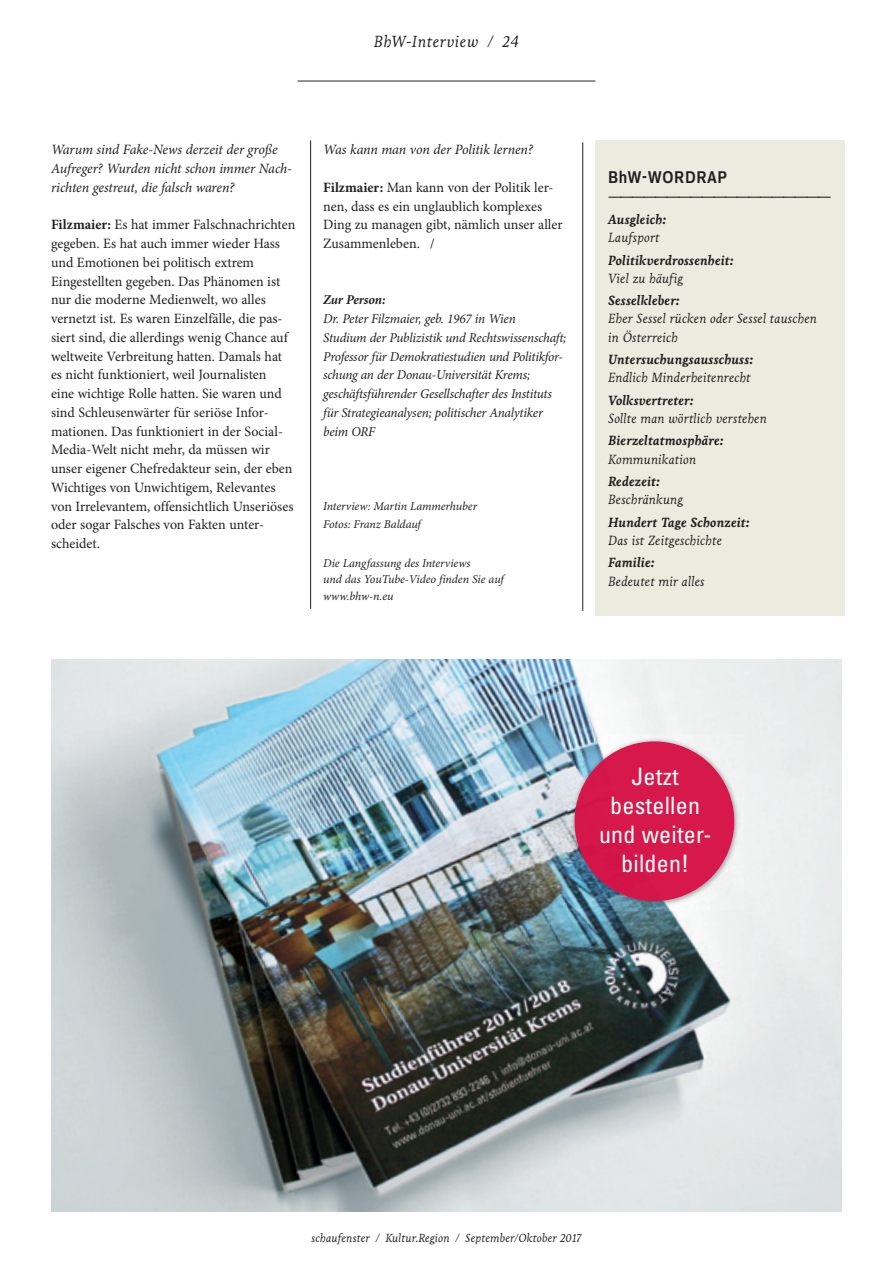
<style>
.page{position:relative;width:893px;height:1263px;background:#fff}
.page>*{position:absolute;margin:0;border:0;box-sizing:border-box;transform-origin:0 0}
.t1{font:condensed 24px/28.8px "Univers";color:#fff;text-align:center}
.t2{font:700 condensed 16.65px "Embarcadero MVB Pro";letter-spacing:.04em;color:#231f20}
.t3{font:italic 16.5px "Livory";letter-spacing:.03em;color:#231f20}
.t4{font:14.25px/18.8px "Minion Pro";color:#231f20}
.t5{font:italic 14.25px/18.8px "Minion Pro";letter-spacing:-.01em;color:#231f20}
.t6{font:italic 13.65px/18.1px "Livory";color:#231f20}
.t7{font:italic 700 13.65px "Livory";color:#231f20}
.t8{font:13.65px "Embarcadero MVB Pro";color:#231f20}
.t9{font:italic 13.5px/18.8px "Minion Pro";letter-spacing:-.02em;color:#231f20}
.t10{font:italic 700 13.5px "Minion Pro";letter-spacing:-.015em;color:#231f20}
.t11{font:italic 12px/16.5px "Minion Pro";letter-spacing:-.005em;color:#231f20}
.t12{font:italic 12px "Livory";color:#231f20}
.s1{font-weight:700}
</style>
<div class="page">
<img style="left:51px;top:659px;width:791px;height:553px">
<img style="left:567px;top:734px;width:177px;height:177px">
<img style="left:574px;top:741px;width:160px;height:160px">
<hr style="left:298px;top:81px;width:297px;height:1px;background:#231f20">
<hr style="left:310px;top:140px;width:1px;height:469px;background:#231f20">
<hr style="left:582px;top:142px;width:1px;height:469px;background:#231f20">
<div style="left:595px;top:140px;width:249px;height:476px;background:#ecebdf"></div>
<p class="t3" style="left:374px;top:31px;width:147px">BhW-Interview / 24</p>
<p class="t5" style="left:51px;top:140px;width:242px">Warum sind Fake-News derzeit der große<br>Aufreger? Wurden nicht schon immer Nach&shy;richten gestreut, die falsch waren?</p>
<p class="t4" style="left:51px;top:215px;width:246px"><span class="s1">Filzmaier:</span> Es hat immer Falschnachrichten gegeben. Es hat auch immer wieder Hass und Emotionen bei politisch extrem Eingestellten gegeben. Das Phänomen ist nur die moderne Medienwelt, wo alles vernetzt ist. Es waren Einzelfälle, die pas&shy;siert sind, die allerdings wenig Chance auf weltweite Verbreitung hatten. Damals hat es nicht funktioniert, weil Journalisten<br>eine wichtige Rolle hatten. Sie waren und sind Schleusenwärter für seriöse Infor&shy;mationen. Das funktioniert in der Social-Media-Welt nicht mehr, da müssen wir unser eigener Chefredakteur sein, der eben Wichtiges von Unwichtigem, Relevantes von Irrelevantem, offensichtlich Unseriöses oder sogar Falsches von Fakten unter&shy;scheidet.</p>
<p class="t5" style="left:323px;top:140px;width:211px">Was kann man von der Politik lernen?</p>
<p class="t4" style="left:323px;top:178px;width:241px"><span class="s1">Filzmaier:</span> Man kann von der Politik ler&shy;nen, dass es ein unglaublich komplexes Ding zu managen gibt, nämlich unser aller Zusammenleben. /</p>
<p class="t10" style="left:323px;top:292px;width:64px">Zur Person:</p>
<p class="t9" style="left:323px;top:309px;width:245px">Dr. Peter Filzmaier, geb. 1967 in Wien<br>Studium der Publizistik und Rechtswissenschaft; Professor für Demokratiestudien und Politikfor&shy;schung an der Donau-Universität Krems; geschäftsführender Gesellschafter des Instituts für Strategieanalysen; politischer Analytiker beim ORF</p>
<p class="t11" style="left:323px;top:497px;width:155px;line-height:18px">Interview: Martin Lammerhuber<br>Fotos: Franz Baldauf</p>
<p class="t11" style="left:323px;top:554px;width:182px">Die Langfassung des Interviews<br>und das YouTube-Video finden Sie auf www.bhw-n.eu</p>
<p class="t2" style="left:608px;top:166px;width:120px">BhW-WORDRAP</p>
<p class="t8" style="left:608px;top:187px;width:225px">———————————————————</p>
<p class="t7" style="left:608px;top:211px;width:60px">Ausgleich:</p>
<p class="t6" style="left:608px;top:228px;width:53px">Laufsport</p>
<p class="t7" style="left:608px;top:252px;width:127px">Politikverdrossenheit:</p>
<p class="t6" style="left:608px;top:269px;width:76px">Viel zu häufig</p>
<p class="t7" style="left:608px;top:292px;width:73px">Sesselkleber:</p>
<p class="t6" style="left:608px;top:310px;width:210px">Eher Sessel rücken oder Sessel tauschen in Österreich</p>
<p class="t7" style="left:608px;top:351px;width:147px">Untersuchungsausschuss:</p>
<p class="t6" style="left:608px;top:369px;width:144px">Endlich Minderheitenrecht</p>
<p class="t7" style="left:608px;top:392px;width:87px">Volksvertreter:</p>
<p class="t6" style="left:608px;top:409px;width:160px">Sollte man wörtlich verstehen</p>
<p class="t7" style="left:608px;top:433px;width:117px">Bierzeltatmosphäre:</p>
<p class="t6" style="left:608px;top:450px;width:90px">Kommunikation</p>
<p class="t7" style="left:608px;top:473px;width:54px">Redezeit:</p>
<p class="t6" style="left:608px;top:491px;width:77px">Beschränkung</p>
<p class="t7" style="left:608px;top:514px;width:143px">Hundert Tage Schonzeit:</p>
<p class="t6" style="left:608px;top:531px;width:115px">Das ist Zeitgeschichte</p>
<p class="t7" style="left:608px;top:555px;width:48px">Familie:</p>
<p class="t6" style="left:608px;top:572px;width:98px">Bedeutet mir alles</p>
<h1 class="t1" style="left:599px;top:762px;width:114px">Jetzt bestellen und weiter&shy;bilden!</h1>
<p class="t12" style="left:312px;top:1231px;width:271px">schaufenster / Kultur.Region / September/Oktober 2017</p>
</div>
